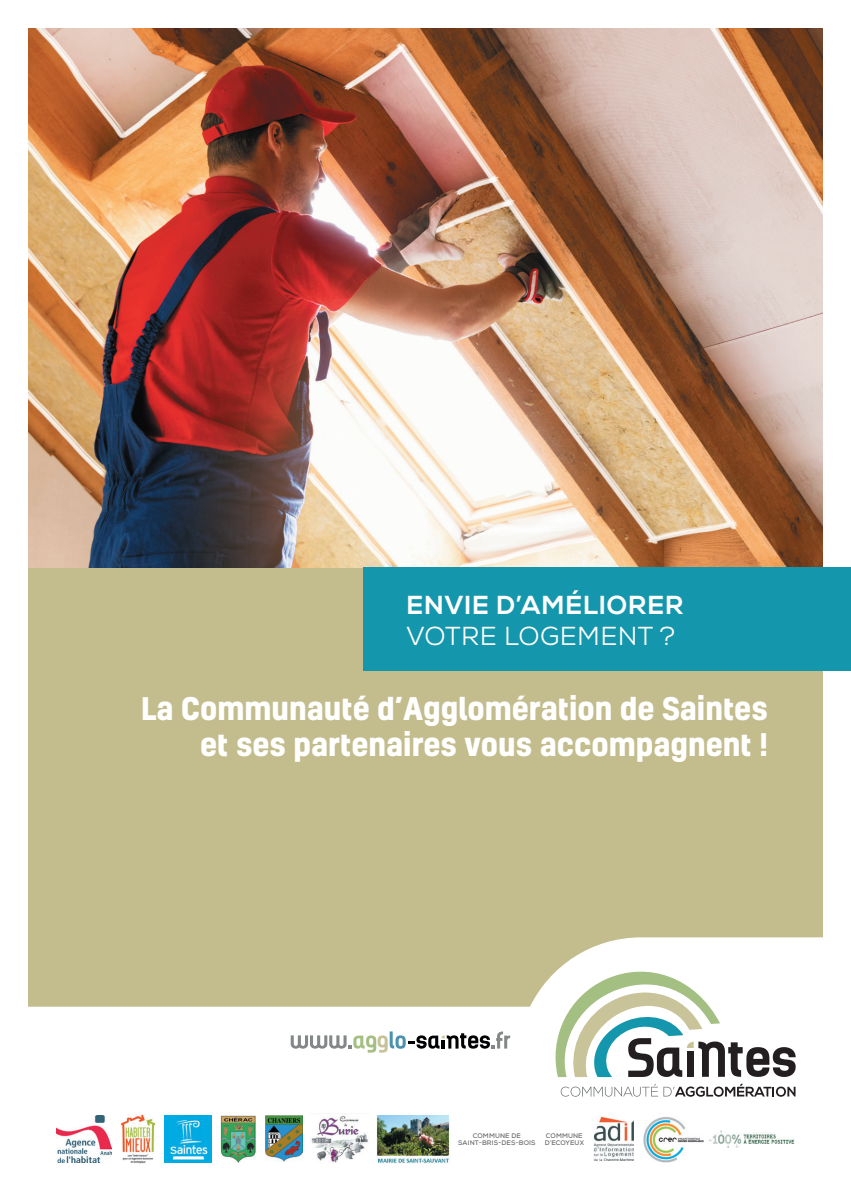
<style>
.page{position:relative;width:851px;height:1191px;background:#fff}
.page>*{position:absolute;margin:0;border:0;box-sizing:border-box;transform-origin:0 0}
.t1{font:700 30px/36px "Kelson";color:#fff;text-align:right}
.t2{font:26px "Nexa X Bold";letter-spacing:.015em;color:#fff}
.t3{font:26px "Nexa";letter-spacing:.015em;color:#fff}
.t4{font:700 6.6px "Nexa";letter-spacing:.015em;color:#6c6d70}
</style>
<div class="page">
<div style="left:28px;top:536px;width:794px;height:598px;background:#c3bc8d"></div>
<svg style="left:28px;top:937px;width:795px;height:215px;fill:#fff"></svg>
<svg style="left:560px;top:1083px;width:235px;height:15px"></svg>
<svg style="left:548px;top:960px;width:247px;height:117px"></svg>
<svg style="left:290px;top:1031px;width:220px;height:21px"></svg>
<img style="left:28px;top:28px;width:794px;height:539px">
<div style="left:364px;top:567px;width:486px;height:103px;background:#1496ac"></div>
<img style="left:57px;top:1115px;width:54px;height:47px">
<img style="left:220px;top:1115px;width:35px;height:47px">
<img style="left:165px;top:1115px;width:46px;height:47px">
<img style="left:706px;top:1130px;width:91px;height:17px">
<img style="left:120px;top:1113px;width:35px;height:50px">
<img style="left:309px;top:1113px;width:61px;height:50px">
<img style="left:377px;top:1115px;width:73px;height:48px">
<img style="left:265px;top:1115px;width:37px;height:46px">
<img style="left:643px;top:1116px;width:60px;height:46px">
<img style="left:594px;top:1116px;width:39px;height:45px">
<p class="t2" style="left:406px;top:589px;width:279px">ENVIE D’AMÉLIORER</p>
<p class="t3" style="left:406px;top:619px;width:270px">VOTRE LOGEMENT ?</p>
<p class="t1" style="left:141px;top:689px;width:628px">La Communauté d’Agglomération de Saintes et ses partenaires vous accompagnent !</p>
<p class="t4" style="left:473px;top:1131px;width:49px">COMMUNE DE</p>
<p class="t4" style="left:458px;top:1138px;width:79px">SAINT-BRIS-DES-BOIS</p>
<p class="t4" style="left:546px;top:1131px;width:38px">COMMUNE</p>
<p class="t4" style="left:544px;top:1138px;width:41px">D’ECOYEUX</p>
</div>
